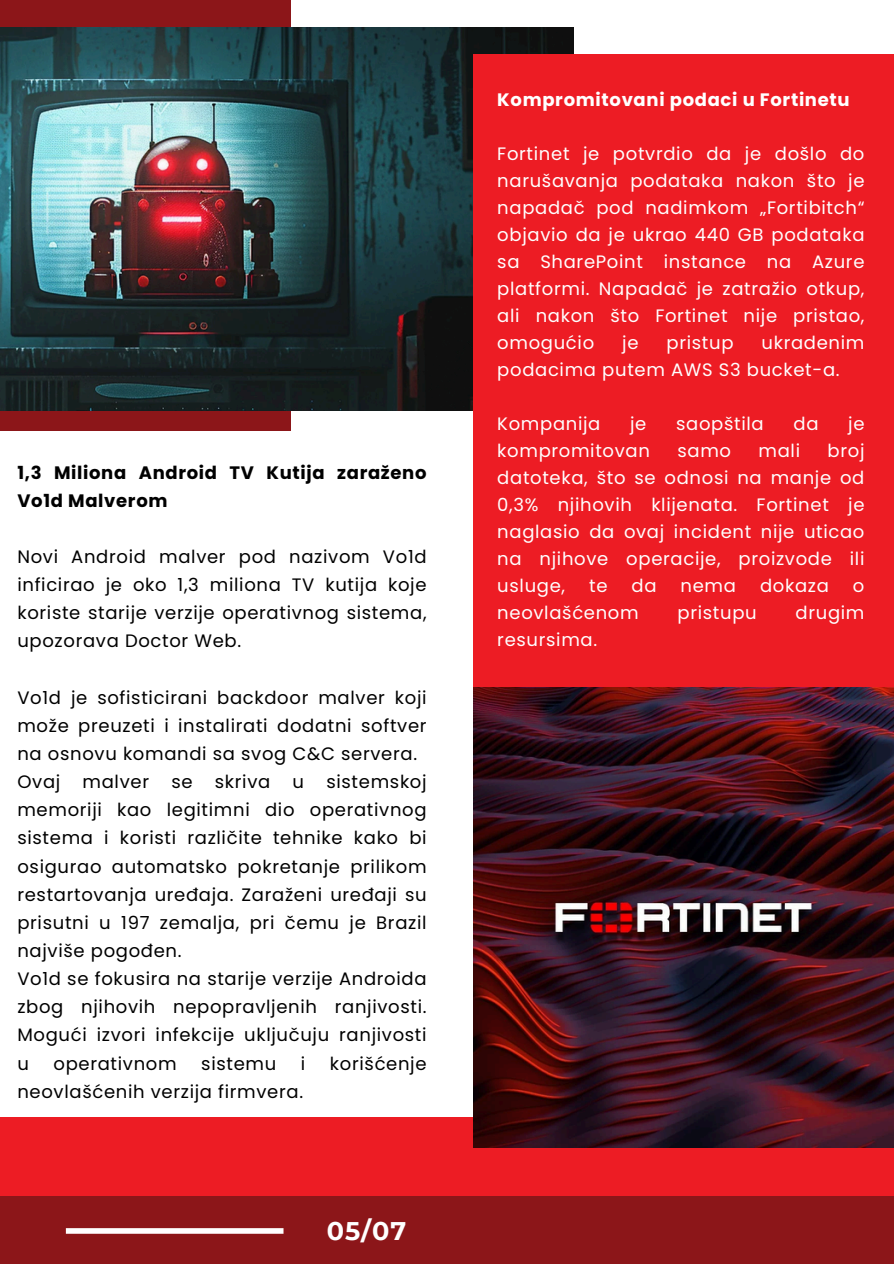
<style>
.page{position:relative;width:894px;height:1264px;background:#fff}
.page>*{position:absolute;margin:0;border:0;box-sizing:border-box;transform-origin:0 0}
.t1{font:700 25.5px "Montserrat";color:#fff}
.t2{font:18px/28.2px "Poppins";letter-spacing:.035em;color:#000;text-align:justify}
.t3{font:18px/27px "Poppins";letter-spacing:.035em;color:#fff;text-align:justify}
.t4{font:700 18px/28.2px "Poppins";letter-spacing:.035em;color:#000}
.t5{font:700 18px "Poppins";letter-spacing:.035em;color:#fff}
</style>
<div class="page">
<div style="left:0;top:0;width:290px;height:431px;background:#8c1619"></div>
<img style="left:0;top:27px;width:573px;height:383px">
<div style="left:473px;top:54px;width:420px;height:683px;background:#ed1c24"></div>
<div style="left:0;top:1116px;width:893px;height:147px;background:#ed1c24"></div>
<div style="left:0;top:1195px;width:893px;height:68px;background:#8c1619"></div>
<img style="left:473px;top:687px;width:420px;height:460px">
<div style="left:66px;top:1228px;width:217px;height:5px;background:#fff"></div>
<h2 class="t4" style="left:17px;top:458px;width:410px">1,3 Miliona Android TV Kutija zaraženo<br>Vo1d Malverom</h2>
<p class="t2" style="left:17px;top:542px;width:410px">Novi Android malver pod nazivom Vo1d inficirao je oko 1,3 miliona TV kutija koje koriste starije verzije operativnog sistema, upozorava Doctor Web.</p>
<p class="t2" style="left:17px;top:683px;width:410px">Vo1d je sofisticirani backdoor malver koji može preuzeti i instalirati dodatni softver na osnovu komandi sa svog C&amp;C servera.</p>
<p class="t2" style="left:17px;top:767px;width:410px">Ovaj malver se skriva u sistemskoj memoriji kao legitimni dio operativnog sistema i koristi različite tehnike kako bi osigurao automatsko pokretanje prilikom restartovanja uređaja. Zaraženi uređaji su prisutni u 197 zemalja, pri čemu je Brazil najviše pogođen.</p>
<p class="t2" style="left:17px;top:964px;width:410px">Vo1d se fokusira na starije verzije Androida zbog njihovih nepopravljenih ranjivosti.<br>Mogući izvori infekcije uključuju ranjivosti u</p>
<p class="t2" style="left:53px;top:1049px;width:125px">operativnom</p>
<p class="t2" style="left:201px;top:1049px;width:76px">sistemu</p>
<p class="t2" style="left:301px;top:1049px;width:6px">i</p>
<p class="t2" style="left:330px;top:1049px;width:98px">korišćenje</p>
<p class="t2" style="left:17px;top:1077px;width:287px">neovlašćenih verzija firmvera.</p>
<h1 class="t1" style="left:327px;top:1215px;width:81px">05/07</h1>
<h2 class="t5" style="left:497px;top:87px;width:354px">Kompromitovani podaci u Fortinetu</h2>
<p class="t3" style="left:497px;top:140px;width:368px">Fortinet je potvrdio da je došlo do narušavanja podataka nakon što je napadač pod nadimkom „Fortibitch“ objavio da je ukrao 440 GB podataka sa SharePoint instance na Azure platformi. Napadač je zatražio otkup, ali nakon što Fortinet nije pristao, omogućio</p>
<p class="t3" style="left:497px;top:329px;width:368px;text-indent:264px">ukradenim podacima putem AWS S3 bucket-a.</p>
<p class="t3" style="left:497px;top:410px;width:105px">Kompanija</p>
<p class="t3" style="left:630px;top:410px;width:18px">je</p>
<p class="t3" style="left:676px;top:410px;width:89px">saopštila</p>
<p class="t3" style="left:793px;top:410px;width:27px">da</p>
<p class="t3" style="left:847px;top:410px;width:18px">je</p>
<p class="t3" style="left:497px;top:437px;width:154px">kompromitovan</p>
<p class="t3" style="left:677px;top:437px;width:55px">samo</p>
<p class="t3" style="left:758px;top:437px;width:43px">mali</p>
<p class="t3" style="left:622px;top:329px;width:18px">je</p>
<p class="t3" style="left:666px;top:329px;width:68px">pristup</p>
<p class="t3" style="left:497px;top:437px;width:368px;text-indent:330px">broj datoteka, što se odnosi na manje od 0,3% njihovih klijenata. Fortinet je naglasio da ovaj incident nije uticao na njihove operacije, proizvode ili usluge,</p>
<p class="t3" style="left:589px;top:572px;width:20px">te</p>
<p class="t3" style="left:631px;top:572px;width:27px">da</p>
<p class="t3" style="left:680px;top:572px;width:57px">nema</p>
<p class="t3" style="left:759px;top:572px;width:70px">dokaza</p>
<p class="t3" style="left:852px;top:572px;width:13px">o</p>
<p class="t3" style="left:497px;top:599px;width:143px">neovlašćenom</p>
<p class="t3" style="left:677px;top:599px;width:81px">pristupu</p>
<p class="t3" style="left:795px;top:599px;width:70px">drugim</p>
<p class="t3" style="left:497px;top:626px;width:101px">resursima.</p>
</div>
